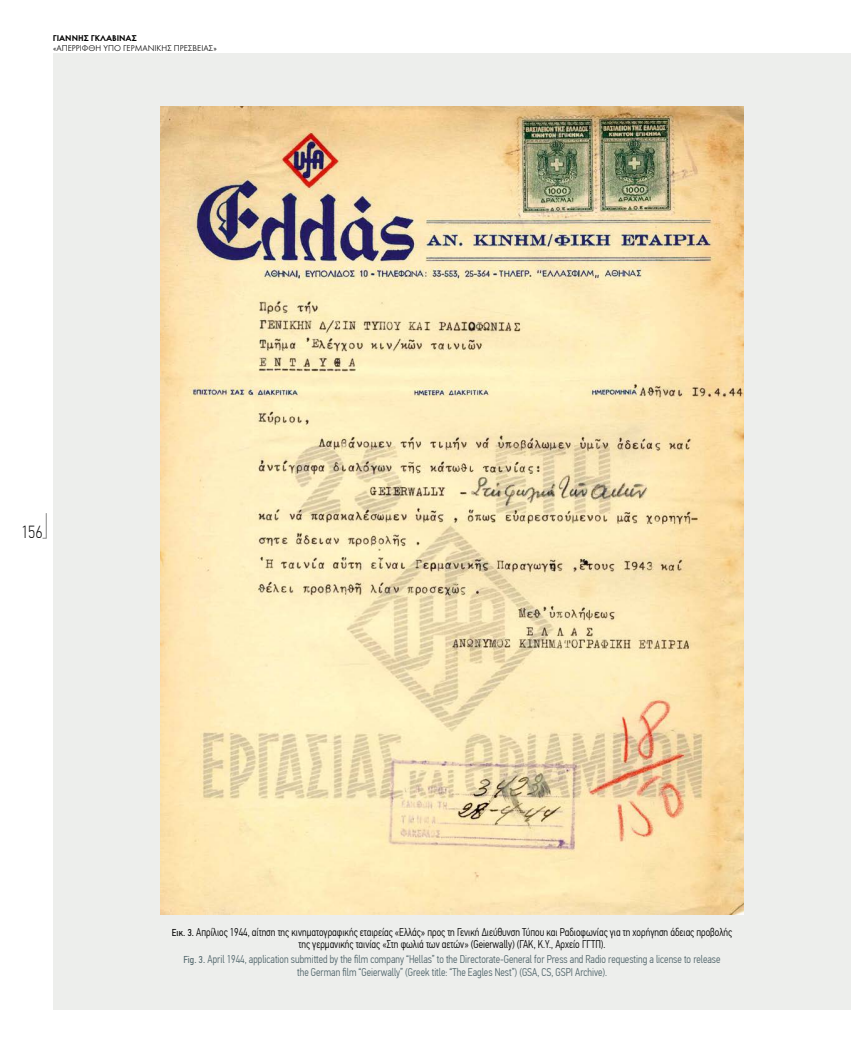
<style>
.page{position:relative;width:851px;height:1063px;background:#fff}
.page>*{position:absolute;margin:0;border:0;box-sizing:border-box;transform-origin:0 0}
.t1{font:100 17.5px "PF Din Text Cond Pro";color:#000}
.t2{font:300 11.25px/12.5px "PF Din Text Cond Pro";color:#50656b;text-align:center;scale:.94 1}
.t3{font:300 11.25px/12.5px "PF Din Text Cond Pro";color:#000;text-align:center;scale:.94 1}
.t4{font:300 8.75px "Futura Greek";color:#000}
.t5{font:600 8.75px "Futura Greek";color:#000}
.s1{font-weight:400;font-size:10px}
</style>
<div class="page">
<div style="left:53px;top:53px;width:797px;height:957px;background:#edeeec"></div>
<img style="left:161px;top:106px;width:582px;height:808px">
<svg style="left:42px;top:513px;width:5px;height:26px"></svg>
<p class="t5" style="left:53px;top:33px;width:85px">ΓΙΑΝΝΗΣ ΓΚΛΑΒΙΝΑΣ</p>
<p class="t4" style="left:53px;top:44px;width:165px">«ΑΠΕΡΡΊΦΘΗ ΥΠΌ ΓΕΡΜΑΝΙΚΉΣ ΠΡΕΣΒΕΊΑΣ»</p>
<h1 class="t1" style="left:21px;top:522px;width:23px">156</h1>
<p class="t3" style="left:172px;top:926px;width:597px"><span class="s1">Εικ. 3.</span> Απρίλιος 1944, αίτηση της κινηματογραφικής εταιρείας «Ελλάς» προς τη Γενική Διεύθυνση Τύπου και Ραδιοφωνίας για τη χορήγηση άδειας προβολής της γερμανικής ταινίας «Στη φωλιά των αετών» (Geierwally) (ΓΑΚ, Κ.Υ., Αρχείο ΓΓΤΠ).</p>
<p class="t2" style="left:183px;top:953px;width:572px"><span class="s1">Fig. 3.</span> April 1944, application submitted by the film company “Hellas” to the Directorate-General for Press and Radio requesting a license to release the German film “Geierwally” (Greek title: “The Eagles Nest”) (GSA, CS, GSPI Archive).</p>
</div>
